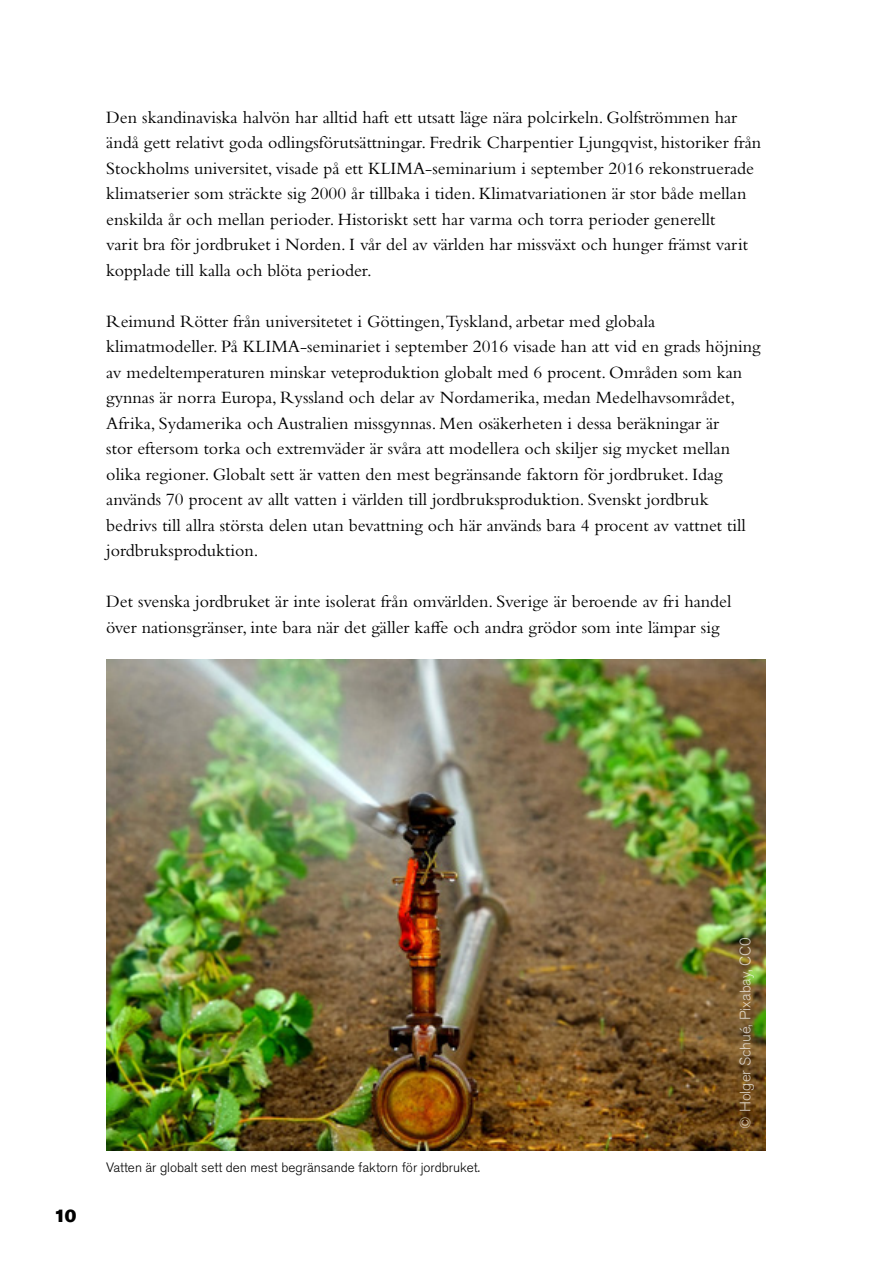
<style>
.page{position:relative;width:893px;height:1263px;background:#fff}
.page>*{position:absolute;margin:0;border:0;box-sizing:border-box;transform-origin:0 0}
.t1{font:18px/25.5px "Bembo Std";color:#000}
.t2{font:18px "Akzidenz Grotesk Std Super";color:#000}
.t3{font:300 15px "Akzidenz Grotesk Std";color:#fff}
.t4{font:300 13.5px "Akzidenz Grotesk Std";color:#000}
</style>
<div class="page">
<img style="left:106px;top:659px;width:659px;height:491px">
<p class="t1" style="left:106px;top:104px;width:656px">Den skandinaviska halvön har alltid haft ett utsatt läge nära polcirkeln. Golfströmmen har ändå gett relativt goda odlingsförutsättningar. Fredrik Charpentier Ljungqvist, historiker från Stockholms universitet, visade på ett KLIMA-seminarium i september 2016 rekonstruerade klimatserier som sträckte sig 2000 år tillbaka i tiden. Klimatvariationen är stor både mellan enskilda år och mellan perioder. Historiskt sett har varma och torra perioder generellt<br>varit bra för jordbruket i Norden. I vår del av världen har missväxt och hunger främst varit kopplade till kalla och blöta perioder.</p>
<p class="t1" style="left:106px;top:308px;width:656px">Reimund Rötter från universitetet i Göttingen,Tyskland, arbetar med globala klimatmodeller. På KLIMA-seminariet i september 2016 visade han att vid en grads höjning av medeltemperaturen minskar veteproduktion globalt med 6 procent. Områden som kan gynnas är norra Europa, Ryssland och delar av Nordamerika, medan Medelhavsområdet, Afrika, Sydamerika och Australien missgynnas. Men osäkerheten i dessa beräkningar är<br>stor eftersom torka och extremväder är svåra att modellera och skiljer sig mycket mellan olika regioner. Globalt sett är vatten den mest begränsande faktorn för jordbruket. Idag används 70 procent av allt vatten i världen till jordbruksproduktion. Svenskt jordbruk bedrivs till allra största delen utan bevattning och här används bara 4 procent av vattnet till jordbruksproduktion.</p>
<p class="t1" style="left:106px;top:589px;width:627px">Det svenska jordbruket är inte isolerat från omvärlden. Sverige är beroende av fri handel över nationsgränser, inte bara när det gäller kaffe och andra grödor som inte lämpar sig</p>
<p class="t2" style="left:54px;top:1206px;width:24px">10</p>
<p class="t4" style="left:106px;top:1160px;width:375px">Vatten är globalt sett den mest begränsande faktorn för jordbruket.</p>
<p class="t3" style="left:737px;top:1129px;width:193px;rotate:-90deg">© Holger Schué, Pixabay, CC0</p>
</div>
